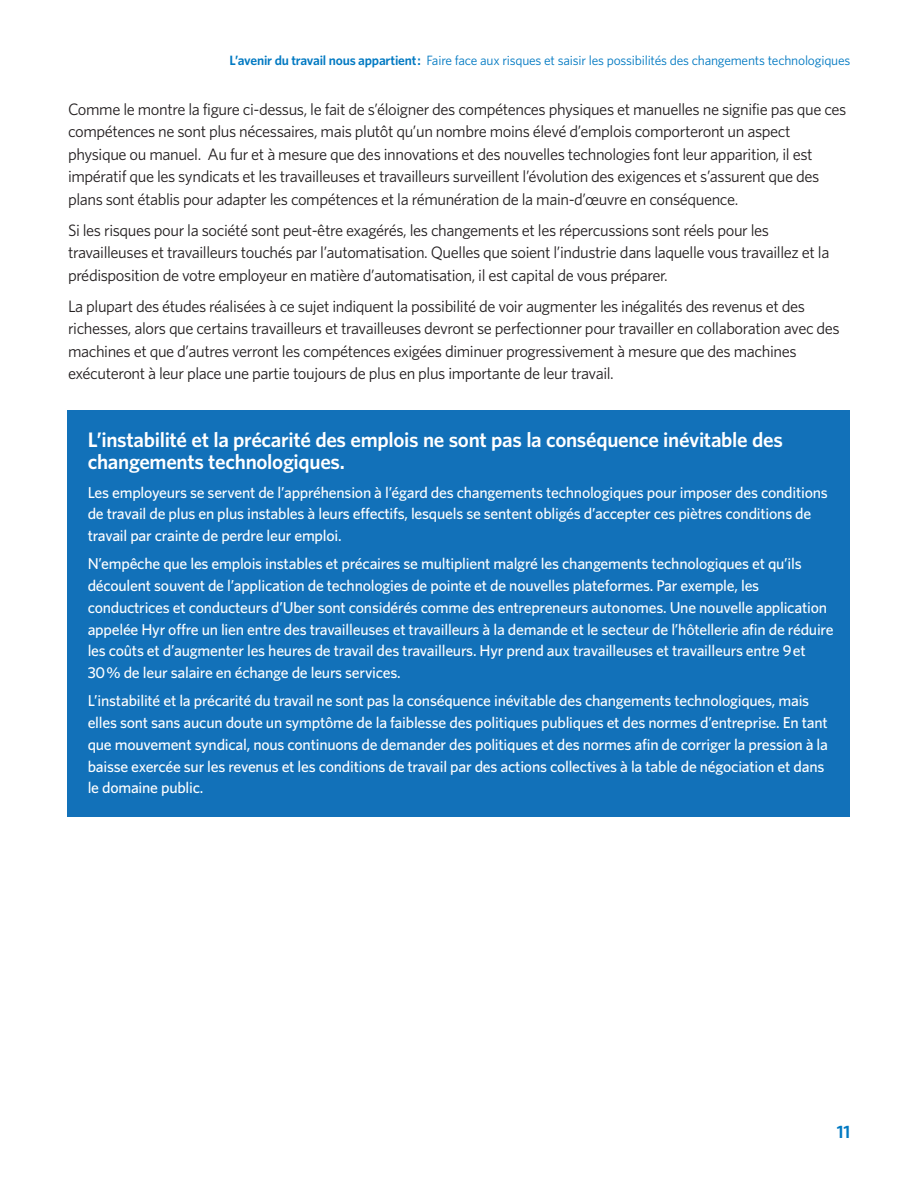
<style>
.page{position:relative;width:918px;height:1188px;background:#fff}
.page>*{position:absolute;margin:0;border:0;box-sizing:border-box;transform-origin:0 0}
.t1{font:600 21px/22.5px "Whitney";letter-spacing:-.015em;color:#fff}
.t2{font:600 18px "Whitney";color:#0079c2}
.t3{font:16.5px/22.5px "Whitney";letter-spacing:-.025em;color:#231f20}
.t4{font:500 15.75px/21.8px "Whitney";letter-spacing:-.015em;color:#fff}
.t5{font:13.5px "Whitney";letter-spacing:-.015em;color:#0079c2}
.s1{font-weight:600}
</style>
<div class="page">
<div style="left:68px;top:410px;width:782px;height:407px;background:#1271b9"></div>
<p class="t5" style="left:229px;top:55px;width:623px"><span class="s1">L’avenir du travail nous appartient :</span> Faire face aux risques et saisir les possibilités des changements technologiques</p>
<p class="t3" style="left:68px;top:99px;width:780px">Comme le montre la figure ci-dessus, le fait de s’éloigner des compétences physiques et manuelles ne signifie pas que ces compétences ne sont plus nécessaires, mais plutôt qu’un nombre moins élevé d’emplois comporteront un aspect physique ou manuel. Au fur et à mesure que des innovations et des nouvelles technologies font leur apparition, il est impératif que les syndicats et les travailleuses et travailleurs surveillent l’évolution des exigences et s’assurent que des plans sont établis pour adapter les compétences et la rémunération de la main-d’œuvre en conséquence.</p>
<p class="t3" style="left:68px;top:220px;width:763px">Si les risques pour la société sont peut-être exagérés, les changements et les répercussions sont réels pour les travailleuses et travailleurs touchés par l’automatisation. Quelles que soient l’industrie dans laquelle vous travaillez et la prédisposition de votre employeur en matière d’automatisation, il est capital de vous préparer.</p>
<p class="t3" style="left:68px;top:296px;width:773px">La plupart des études réalisées à ce sujet indiquent la possibilité de voir augmenter les inégalités des revenus et des richesses, alors que certains travailleurs et travailleuses devront se perfectionner pour travailler en collaboration avec des machines et que d’autres verront les compétences exigées diminuer progressivement à mesure que des machines exécuteront à leur place une partie toujours de plus en plus importante de leur travail.</p>
<h1 class="t1" style="left:88px;top:430px;width:697px">L’instabilité et la précarité des emplois ne sont pas la conséquence inévitable des changements technologiques.</h1>
<p class="t4" style="left:88px;top:483px;width:742px">Les employeurs se servent de l’appréhension à l’égard des changements technologiques pour imposer des conditions de travail de plus en plus instables à leurs effectifs, lesquels se sentent obligés d’accepter ces piètres conditions de travail par crainte de perdre leur emploi.</p>
<p class="t4" style="left:88px;top:554px;width:747px">N’empêche que les emplois instables et précaires se multiplient malgré les changements technologiques et qu’ils découlent souvent de l’application de technologies de pointe et de nouvelles plateformes. Par exemple, les conductrices et conducteurs d’Uber sont considérés comme des entrepreneurs autonomes. Une nouvelle application appelée Hyr offre un lien entre des travailleuses et travailleurs à la demande et le secteur de l’hôtellerie afin de réduire les coûts et d’augmenter les heures de travail des travailleurs. Hyr prend aux travailleuses et travailleurs entre 9 et<br>30 % de leur salaire en échange de leurs services.</p>
<p class="t4" style="left:88px;top:691px;width:742px">L’instabilité et la précarité du travail ne sont pas la conséquence inévitable des changements technologiques, mais elles sont sans aucun doute un symptôme de la faiblesse des politiques publiques et des normes d’entreprise. En tant que mouvement syndical, nous continuons de demander des politiques et des normes afin de corriger la pression à la baisse exercée sur les revenus et les conditions de travail par des actions collectives à la table de négociation et dans le domaine public.</p>
<p class="t2" style="left:837px;top:1126px;width:15px">11</p>
</div>
